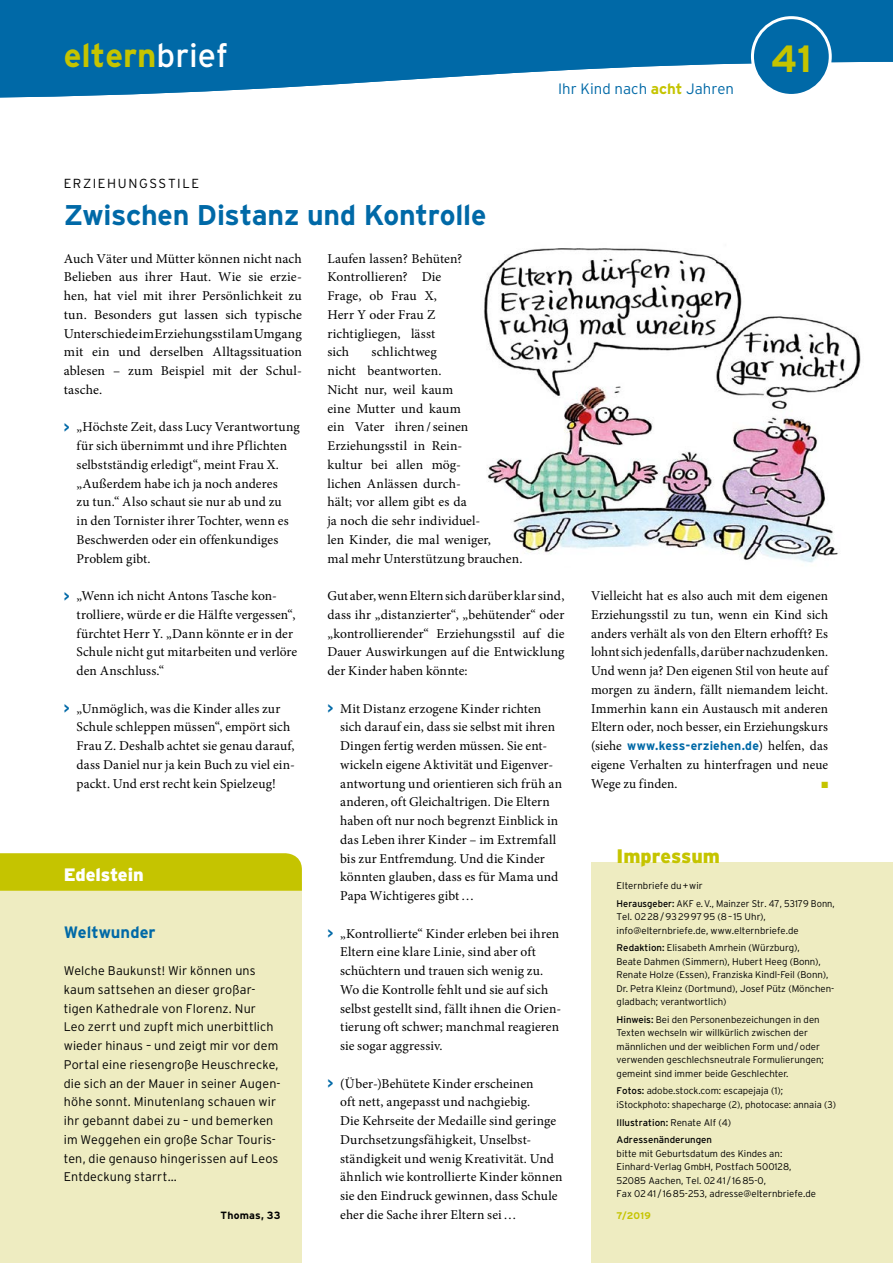
<style>
.page{position:relative;width:893px;height:1263px;background:#fff}
.page>*{position:absolute;margin:0;border:0;box-sizing:border-box;transform-origin:0 0}
.t1{font:700 37.95px "Interstate";color:#c5c400}
.t2{font:700 33px "Interstate";color:#c5c400}
.t3{font:700 28.5px "Interstate";letter-spacing:-.01em;color:#0069a7}
.t4{font:900 19.5px "Interstate";color:#c5c400}
.t5{font:900 18px "Interstate";color:#fff}
.t6{font:700 16.5px "Interstate";color:#0069a7}
.t7{font:300 15px "Interstate";letter-spacing:.005em;color:#0069a7}
.t8{font:13.5px/18.8px "Minion Pro";letter-spacing:.005em;color:#000}
.t9{font:300 13.2px "Interstate";letter-spacing:.12em;color:#000}
.t10{font:300 12.6px/18.8px "Interstate";letter-spacing:.01em;color:#000}
.t11{font:700 12.6px "Interstate";letter-spacing:.015em;color:#0069a7}
.t12{font:700 10.5px "Interstate";letter-spacing:.02em;color:#000}
.t13{font:300 9.6px/13.5px "Interstate";color:#000}
.t14{font:9.6px/17.5px "Interstate";color:#000}
.t15{font:700 9.6px "Interstate";color:#c5c400}
.t16{font:9px "Zapf Dingbats ITC";color:#c5c400}
.s1{font-weight:400;color:#fff}
.s2{font-weight:700;color:#c5c400}
.s3{font-family:"Interstate";font-weight:700;color:#0069a7}
.s4{font-family:"Minion Pro";font-weight:400;font-size:13.5px;color:#000}
.s5{font-weight:400}
.s6{font-weight:300}
</style>
<div class="page">
<svg style="left:0;top:0;width:893px;height:98px;fill:#0069a7"></svg>
<div style="left:752px;top:18px;width:78px;height:77px;background:#0069a7;border-radius:50%"></div>
<div style="left:751px;top:16px;width:81px;height:81px;border:3px solid #fff;border-radius:50%"></div>
<div style="left:591px;top:862px;width:302px;height:401px;background:#eeecc1"></div>
<div style="left:0;top:882px;width:302px;height:381px;background:#eeecc1"></div>
<div style="left:0;top:853px;width:302px;height:38px;background:#c5c400"></div>
<img style="left:484px;top:248px;width:377px;height:315px">
<h2 class="t2" style="left:64px;top:37px;width:166px">eltern<span class="s1">brief</span></h2>
<h1 class="t1" style="left:771px;top:37px;width:42px">41</h1>
<p class="t7" style="left:558px;top:80px;width:178px">Ihr Kind nach <span class="s2">acht</span> Jahren</p>
<p class="t9" style="left:64px;top:175px;width:137px">ERZIEHUNGSSTILE</p>
<h3 class="t3" style="left:64px;top:199px;width:424px">Zwischen Distanz und Kontrolle</h3>
<p class="t8" style="left:64px;top:249px;width:240px;text-align:justify">Auch Väter und Mütter können nicht nach Belieben aus ihrer Haut. Wie sie erzie&shy;hen, hat viel mit ihrer Persönlichkeit zu tun. Besonders gut lassen sich typische Unterschiede im Erziehungsstil am Umgang mit ein und derselben Alltagssituation ablesen – zum Beispiel mit der Schul&shy;tasche.</p>
<p class="t8" style="left:77px;top:418px;width:225px;text-indent:-13px"><span class="s3">&gt;</span> „Höchste Zeit, dass Lucy Verantwortung für sich übernimmt und ihre Pflichten selbstständig erledigt“, meint Frau X. „Außerdem habe ich ja noch anderes<br>zu tun.“ Also schaut sie nur ab und zu<br>in den Tornister ihrer Tochter, wenn es Beschwerden oder ein offenkundiges Problem gibt.</p>
<p class="t8" style="left:77px;top:586px;width:222px;text-indent:-13px"><span class="s3">&gt;</span> „Wenn ich nicht Antons Tasche kon&shy;trolliere, würde er die Hälfte vergessen“, fürchtet Herr Y. „Dann könnte er in der Schule nicht gut mitarbeiten und verlöre den Anschluss.“</p>
<p class="t8" style="left:77px;top:699px;width:220px;text-indent:-13px"><span class="s3">&gt;</span> „Unmöglich, was die Kinder alles zur Schule schleppen müssen“, empört sich Frau Z. Deshalb achtet sie genau darauf, dass Daniel nur ja kein Buch zu viel ein&shy;packt. Und erst recht kein Spielzeug!</p>
<p class="t8" style="left:327px;top:249px;width:137px">Laufen lassen? Behüten?<br>Kontrollieren? Die<br>Frage, ob Frau X,<br>Herr Y oder Frau Z richtigliegen, lässt<br>sich</p>
<p class="t8" style="left:327px;top:343px;width:196px;text-indent:44px">schlichtweg<br>nicht beantworten.<br>Nicht nur, weil kaum<br>eine Mutter und kaum<br>ein Vater ihren/seinen<br>Erziehungsstil in Rein-<br>kultur bei allen mög-<br>lichen Anlässen durch-<br>hält; vor allem gibt es da<br>ja noch die sehr individuel-<br>len Kinder, die mal weniger,<br>mal mehr Unterstützung brauchen.</p>
<p class="t8" style="left:327px;top:586px;width:239px;text-align:justify">Gut aber, wenn Eltern sich darüber klar sind, dass ihr „distanzierter“, „behütender“ oder „kontrollierender“ Erziehungsstil auf die Dauer Auswirkungen auf die Entwicklung der Kinder haben könnte:</p>
<p class="t8" style="left:340px;top:699px;width:223px;text-indent:-13px"><span class="s3">&gt;</span> Mit Distanz erzogene Kinder richten sich darauf ein, dass sie selbst mit ihren Dingen fertig werden müssen. Sie ent&shy;wickeln eigene Aktivität und Eigenver&shy;antwortung und orientieren sich früh an anderen, oft Gleichaltrigen. Die Eltern haben oft nur noch begrenzt Einblick in das Leben ihrer Kinder – im Extremfall bis zur Entfremdung. Und die Kinder könnten glauben, dass es für Mama und Papa Wichtigeres gibt…</p>
<p class="t8" style="left:340px;top:924px;width:222px;text-indent:-13px"><span class="s3">&gt;</span> „Kontrollierte“ Kinder erleben bei ihren Eltern eine klare Linie, sind aber oft schüchtern und trauen sich wenig zu.<br>Wo die Kontrolle fehlt und sie auf sich selbst gestellt sind, fällt ihnen die Orien&shy;tierung oft schwer; manchmal reagieren sie sogar aggressiv.</p>
<p class="t8" style="left:340px;top:1074px;width:224px;text-indent:-13px"><span class="s3">&gt;</span> (Über-)Behütete Kinder erscheinen<br>oft nett, angepasst und nachgiebig.<br>Die Kehrseite der Medaille sind geringe Durchsetzungsfähigkeit, Unselbst&shy;ständigkeit und wenig Kreativität. Und ähnlich wie kontrollierte Kinder können sie den Eindruck gewinnen, dass Schule eher die Sache ihrer Eltern sei…</p>
<h3 class="t5" style="left:64px;top:865px;width:81px">Edelstein</h3>
<p class="t6" style="left:64px;top:922px;width:93px">Weltwunder</p>
<p class="t10" style="left:64px;top:961px;width:218px">Welche Baukunst! Wir können uns kaum sattsehen an dieser großar&shy;tigen Kathedrale von Florenz. Nur<br>Leo zerrt und zupft mich unerbittlich wieder hinaus – und zeigt mir vor dem Portal eine riesengroße Heuschrecke, die sich an der Mauer in seiner Augen&shy;höhe sonnt. Minutenlang schauen wir ihr gebannt dabei zu – und bemerken im Weggehen ein große Schar Touris&shy;ten, die genauso hingerissen auf Leos Entdeckung starrt…</p>
<p class="t12" style="left:221px;top:1209px;width:62px">Thomas, 33</p>
<p class="t8" style="left:591px;top:586px;width:239px;text-align:justify">Vielleicht hat es also auch mit dem eigenen Erziehungsstil zu tun, wenn ein Kind sich anders verhält als von den Eltern erhofft? Es lohnt sich jedenfalls, darüber nachzudenken.<br>Und wenn ja? Den eigenen Stil von heute auf morgen zu ändern, fällt niemandem leicht.<br>Immerhin kann ein Austausch mit anderen Eltern oder, noch besser, ein Erziehungskurs</p>
<p class="t11" style="left:591px;top:739px;width:239px"><span class="s4">(siehe</span> www.kess-erziehen.de<span class="s4">) helfen, das</span></p>
<p class="t8" style="left:591px;top:755px;width:239px">eigene Verhalten zu hinterfragen und neue<br>Wege zu finden.</p>
<p class="t16" style="left:821px;top:780px;width:8px">■</p>
<h3 class="t4" style="left:617px;top:844px;width:105px">Impressum</h3>
<p class="t13" style="left:617px;top:877px;width:220px;line-height:17.5px">Elternbriefe du+wir<br><span class="s5">Herausgeber:</span> AKF e.V., Mainzer Str. 47, 53179 Bonn,</p>
<p class="t13" style="left:617px;top:910px;width:184px">Tel. 0228/93299795 (8– 15 Uhr), info@elternbriefe.de, www.elternbriefe.de</p>
<p class="t13" style="left:617px;top:941px;width:219px"><span class="s5">Redaktion:</span> Elisabeth Amrhein (Würzburg),<br>Beate Dahmen (Simmern), Hubert Heeg (Bonn), Renate Holze (Essen), Franziska Kindl-Feil (Bonn), Dr. Petra Kleinz (Dortmund), Josef Pütz (Mönchen&shy;gladbach; verantwortlich)</p>
<p class="t13" style="left:617px;top:1013px;width:209px"><span class="s5">Hinweis:</span> Bei den Personenbezeichungen in den Texten wechseln wir willkürlich zwischen der männlichen und der weiblichen Form und/oder verwenden geschlechsneutrale Formulierungen; gemeint sind immer beide Geschlechter.</p>
<p class="t13" style="left:617px;top:1084px;width:221px"><span class="s5">Fotos:</span> adobe.stock.com: escapejaja (1); iStockphoto: shapecharge (2), photocase: annaia (3)</p>
<p class="t14" style="left:617px;top:1113px;width:116px">Illustration: <span class="s6">Renate Alf (4)<br></span>Adressenänderungen</p>
<p class="t13" style="left:617px;top:1146px;width:201px">bitte mit Geburtsdatum des Kindes an:<br>Einhard-Verlag GmbH, Postfach 500128, 52085 Aachen, Tel. 0241 / 1685-0,<br>Fax 0241 / 1685-253, adresse@elternbriefe.de</p>
<p class="t15" style="left:617px;top:1210px;width:36px">7/2019</p>
</div>
